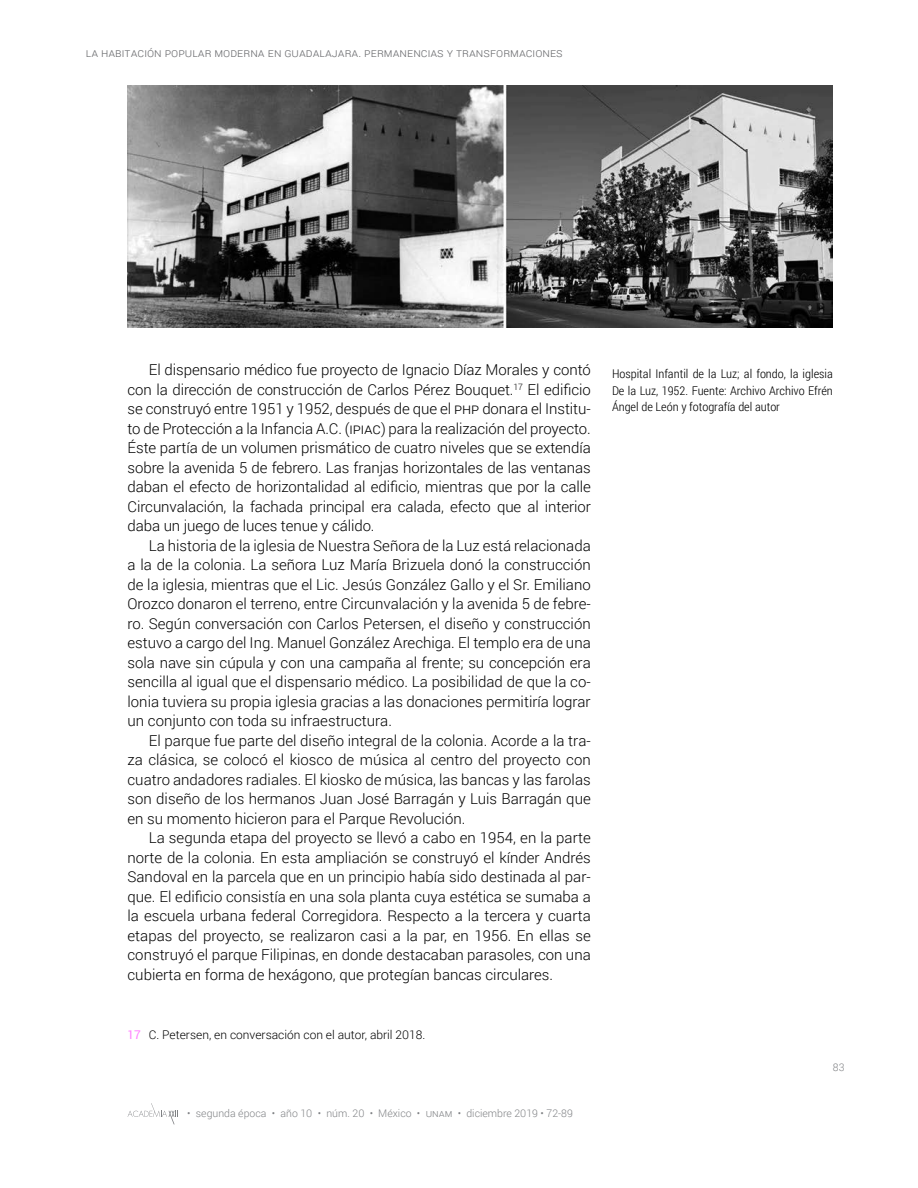
<style>
.page{position:relative;width:918px;height:1188px;background:#fff}
.page>*{position:absolute;margin:0;border:0;box-sizing:border-box;transform-origin:0 0}
.t1{font:300 15px/19.5px "Roboto";color:#000;text-align:justify}
.t2{font:300 12px/16.5px "Roboto Condensed";color:#000;text-align:justify;scale:1.05 1}
.t3{font:300 12px "Roboto";color:#6d6e71}
.t4{font:300 12px "Roboto";color:#000}
.t5{font:300 10.5px "Roboto";color:#808285}
.s1{font-weight:400;color:#ff82ff}
</style>
<div class="page">
<svg style="left:128px;top:1103px;width:50px;height:21px"></svg>
<img style="left:128px;top:85px;width:705px;height:243px">
<p class="t3" style="left:86px;top:45px;width:478px">La habitación popular moderna en Guadalajara. Permanencias y transformaciones</p>
<p class="t1" style="left:128px;top:360px;width:465px;text-indent:21px">El dispensario médico fue proyecto de Ignacio Díaz Morales y contó con la dirección de construcción de Carlos Pérez Bouquet.<sup>17</sup> El edificio se construyó entre 1951 y 1952, después de que el php donara el Institu&shy;to de Protección a la Infancia A.C. (ipiac) para la realización del proyecto.<br>Éste partía de un volumen prismático de cuatro niveles que se extendía sobre la avenida 5 de febrero. Las franjas horizontales de las ventanas daban el efecto de horizontalidad al edificio, mientras que por la calle Circunvalación, la fachada principal era calada, efecto que al interior daba un juego de luces tenue y cálido.</p>
<p class="t1" style="left:128px;top:535px;width:465px;text-indent:21px">La historia de la iglesia de Nuestra Señora de la Luz está relacionada a la de la colonia. La señora Luz María Brizuela donó la construcción de la iglesia, mientras que el Lic. Jesús González Gallo y el Sr. Emiliano Orozco donaron el terreno, entre Circunvalación y la avenida 5 de febre&shy;ro. Según conversación con Carlos Petersen, el diseño y construcción estuvo a cargo del Ing. Manuel González Arechiga. El templo era de una sola nave sin cúpula y con una campaña al frente; su concepción era sencilla al igual que el dispensario médico. La posibilidad de que la co&shy;lonia tuviera su propia iglesia gracias a las donaciones permitiría lograr un conjunto con toda su infraestructura.</p>
<p class="t1" style="left:128px;top:730px;width:465px;text-indent:21px">El parque fue parte del diseño integral de la colonia. Acorde a la tra&shy;za clásica, se colocó el kiosco de música al centro del proyecto con cuatro andadores radiales. El kiosko de música, las bancas y las farolas son diseño de los hermanos Juan José Barragán y Luis Barragán que en su momento hicieron para el Parque Revolución.</p>
<p class="t1" style="left:128px;top:828px;width:465px;text-indent:21px">La segunda etapa del proyecto se llevó a cabo en 1954, en la parte norte de la colonia. En esta ampliación se construyó el kínder Andrés Sandoval en la parcela que en un principio había sido destinada al par&shy;que. El edificio consistía en una sola planta cuya estética se sumaba a la escuela urbana federal Corregidora. Respecto a la tercera y cuarta etapas del proyecto, se realizaron casi a la par, en 1956. En ellas se construyó el parque Filipinas, en donde destacaban parasoles, con una cubierta en forma de hexágono, que protegían bancas circulares.</p>
<p class="t4" style="left:128px;top:1027px;width:299px"><span class="s1">17</span> C. Petersen, en conversación con el autor, abril 2018.</p>
<p class="t5" style="left:187px;top:1106px;width:387px">• segunda época • año 10 • núm. 20 • México • unam • diciembre 2019 • 72-89</p>
<p class="t2" style="left:612px;top:366px;width:212px">Hospital Infantil de la Luz; al fondo, la iglesia De la Luz, 1952. Fuente: Archivo Archivo Efrén Ángel de León y fotografía del autor</p>
<p class="t5" style="left:833px;top:1060px;width:13px">83</p>
</div>
